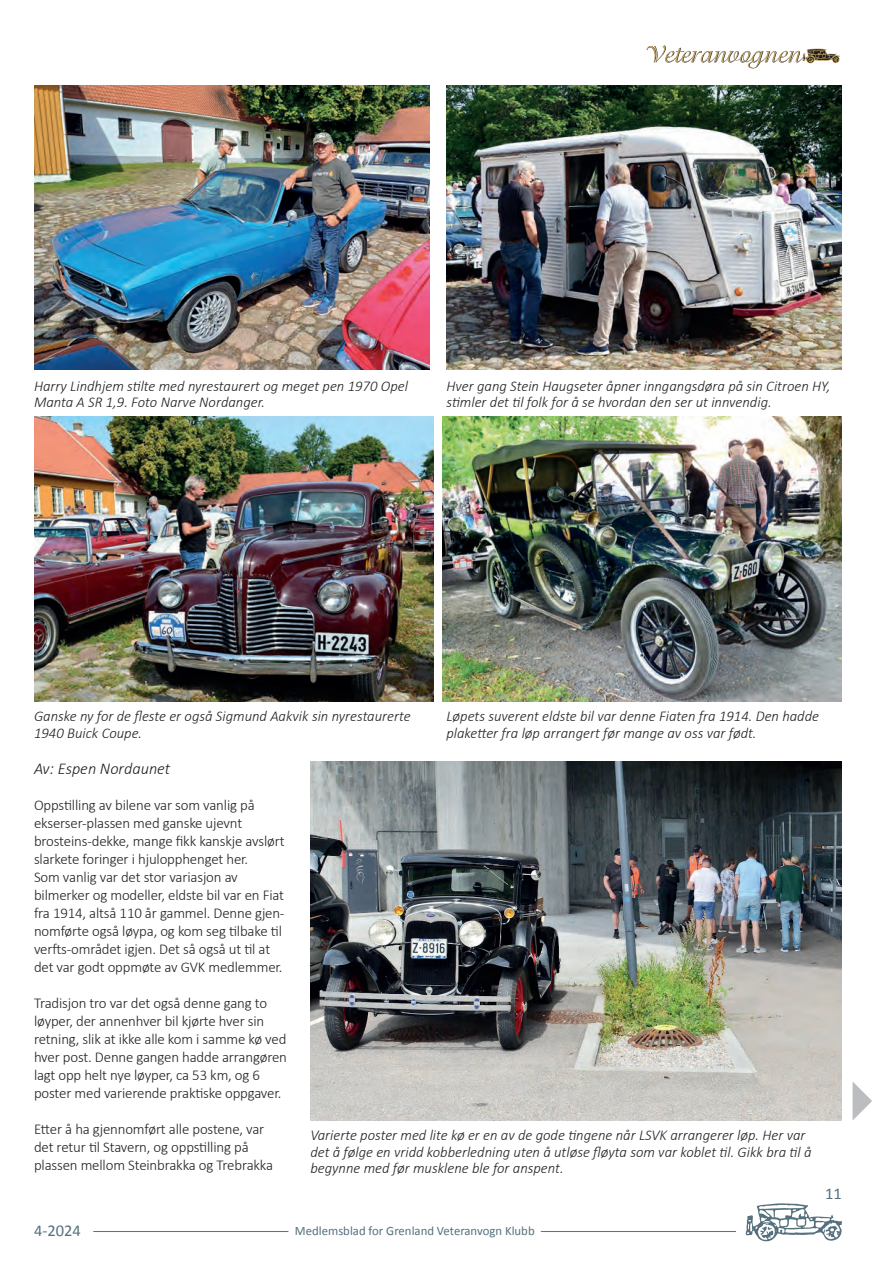
<style>
.page{position:relative;width:893px;height:1263px;background:#fff}
.page>*{position:absolute;margin:0;border:0;box-sizing:border-box;transform-origin:0 0}
.t1{font:italic 300 16.5px "Calibri";color:#231f20}
.t2{font:16.5px "Calibri";color:#56717d}
.t3{font:300 15px/18px "Calibri";letter-spacing:-.01em;color:#231f20}
.t4{font:italic 300 15px/16.5px "Calibri";color:#231f20}
.t5{font:12.75px "Calibri";color:#56717d}
</style>
<div class="page">
<svg style="left:646px;top:45px;width:194px;height:23px"></svg>
<svg style="left:745px;top:1203px;width:97px;height:39px"></svg>
<hr style="left:93px;top:1231px;width:195px;height:1px;background:#56717d">
<hr style="left:541px;top:1231px;width:195px;height:1px;background:#56717d">
<img style="left:34px;top:417px;width:400px;height:285px">
<img style="left:442px;top:417px;width:400px;height:285px">
<img style="left:34px;top:85px;width:396px;height:285px">
<img style="left:310px;top:761px;width:532px;height:359px">
<img style="left:446px;top:85px;width:396px;height:285px">
<svg style="left:853px;top:1082px;width:19px;height:38px"></svg>
<p class="t4" style="left:34px;top:377px;width:375px">Harry Lindhjem stilte med nyrestaurert og meget pen 1970 Opel<br>Manta A SR 1,9. Foto Narve Nordanger.</p>
<p class="t4" style="left:446px;top:377px;width:385px">Hver gang Stein Haugseter åpner inngangsdøra på sin Citroen HY, stimler det til folk for å se hvordan den ser ut innvendig.</p>
<p class="t4" style="left:34px;top:708px;width:378px">Ganske ny for de fleste er også Sigmund Aakvik sin nyrestaurerte<br>1940 Buick Coupe.</p>
<p class="t4" style="left:446px;top:708px;width:374px">Løpets suverent eldste bil var denne Fiaten fra 1914. Den hadde plaketter fra løp arrangert før mange av oss var født.</p>
<p class="t1" style="left:34px;top:758px;width:138px">Av: Espen Nordaunet</p>
<p class="t3" style="left:34px;top:795px;width:252px">Oppstilling av bilene var som vanlig på ekserser-plassen med ganske ujevnt brosteins-dekke, mange fikk kanskje avslørt slarkete foringer i hjulopphenget her.<br>Som vanlig var det stor variasjon av bilmerker og modeller, eldste bil var en Fiat fra 1914, altså 110 år gammel. Denne gjen&shy;nomførte også løypa, og kom seg tilbake til verfts-området igjen. Det så også ut til at det var godt oppmøte av GVK medlemmer.</p>
<p class="t3" style="left:34px;top:993px;width:254px">Tradisjon tro var det også denne gang to løyper, der annenhver bil kjørte hver sin retning, slik at ikke alle kom i samme kø ved hver post. Denne gangen hadde arrangøren lagt opp helt nye løyper, ca 53 km, og 6 poster med varierende praktiske oppgaver.</p>
<p class="t3" style="left:34px;top:1119px;width:241px">Etter å ha gjennomført alle postene, var det retur til Stavern, og oppstilling på plassen mellom Steinbrakka og Trebrakka</p>
<p class="t4" style="left:310px;top:1127px;width:503px">Varierte poster med lite kø er en av de gode tingene når LSVK arrangerer løp. Her var det å følge en vridd kobberledning uten å utløse fløyta som var koblet til. Gikk bra til å begynne med før musklene ble for anspent.</p>
<p class="t2" style="left:34px;top:1220px;width:48px">4-2024</p>
<p class="t5" style="left:295px;top:1222px;width:241px">Medlemsblad for Grenland Veteranvogn Klubb</p>
<p class="t2" style="left:825px;top:1183px;width:18px">11</p>
</div>
